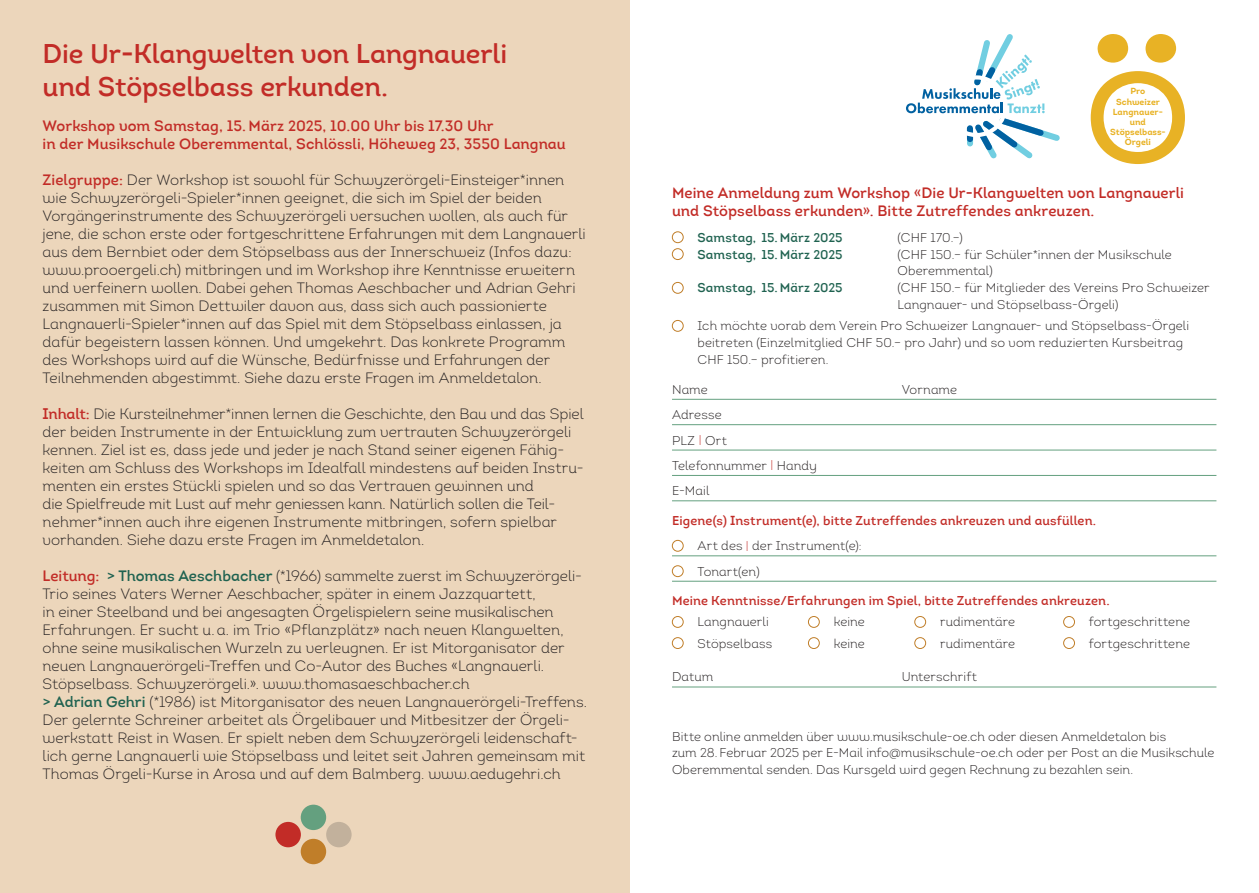
<style>
.page{position:relative;width:1259px;height:893px;background:#fff}
.page>*{position:absolute;margin:0;border:0;box-sizing:border-box;transform-origin:0 0}
.t1{font:27px/33px "Intro W01 Regular Alt";letter-spacing:-.005em;color:#c22c27}
.t2{font:15px/18px "Intro W01 Light Alt";color:#231f20}
.t3{font:15px/18px "Intro W01 Regular Alt";letter-spacing:.005em;color:#c22c27}
.t4{font:12.75px/17px "Intro W01 Light Alt";letter-spacing:.005em;color:#231f20}
.t5{font:12.75px "Intro W01 Regular Alt";letter-spacing:.01em;color:#c22c27}
.t6{font:12.75px "Intro W01 Regular Alt";color:#1f6250}
.t7{font:8.85px/10.2px "Intro W01 Bold Alt";color:#e8b225;text-align:center}
.s1{font-family:"Intro W01 Regular Alt";color:#c22c27}
.s2{font-family:"Intro W01 Regular Alt";color:#1f6250}
.s3{color:#c22c27}
</style>
<div class="page">
<div style="left:0;top:0;width:629px;height:893px;background:#ecd6bb"></div>
<div style="left:301px;top:839px;width:25px;height:25px;background:#c07e29;border-radius:50%"></div>
<div style="left:301px;top:805px;width:25px;height:25px;background:#64a07f;border-radius:50%"></div>
<div style="left:326px;top:822px;width:25px;height:25px;background:#c2b19c;border-radius:50%"></div>
<div style="left:275px;top:822px;width:26px;height:25px;background:#c22c27;border-radius:50%"></div>
<svg style="left:1090px;top:71px;width:95px;height:93px"></svg>
<svg style="left:1097px;top:34px;width:31px;height:29px"></svg>
<div style="left:1145px;top:34px;width:31px;height:29px;background:#e8b225;border-radius:50%"></div>
<svg style="left:906px;top:34px;width:153px;height:124px"></svg>
<hr style="left:672px;top:399px;width:544px;height:1px;background:#64a07f">
<hr style="left:672px;top:424px;width:544px;height:1px;background:#64a07f">
<hr style="left:672px;top:450px;width:544px;height:1px;background:#64a07f">
<hr style="left:672px;top:475px;width:544px;height:1px;background:#64a07f">
<hr style="left:672px;top:501px;width:544px;height:1px;background:#64a07f">
<hr style="left:672px;top:556px;width:544px;height:1px;background:#64a07f">
<hr style="left:672px;top:581px;width:544px;height:1px;background:#64a07f">
<hr style="left:672px;top:687px;width:544px;height:1px;background:#64a07f">
<div style="left:672px;top:231px;width:11px;height:12px;border:1px solid #c07e29;border-radius:50%"></div>
<div style="left:672px;top:248px;width:11px;height:12px;border:1px solid #c07e29;border-radius:50%"></div>
<div style="left:672px;top:282px;width:11px;height:12px;border:1px solid #c07e29;border-radius:50%"></div>
<div style="left:672px;top:320px;width:11px;height:12px;border:1px solid #c07e29;border-radius:50%"></div>
<div style="left:672px;top:540px;width:11px;height:11px;border:1px solid #c07e29;border-radius:50%"></div>
<div style="left:672px;top:565px;width:11px;height:12px;border:1px solid #c07e29;border-radius:50%"></div>
<div style="left:672px;top:616px;width:11px;height:12px;border:1px solid #c07e29;border-radius:50%"></div>
<div style="left:808px;top:616px;width:11px;height:12px;border:1px solid #c07e29;border-radius:50%"></div>
<div style="left:914px;top:616px;width:12px;height:12px;border:1px solid #c07e29;border-radius:50%"></div>
<div style="left:1063px;top:616px;width:11px;height:12px;border:1px solid #c07e29;border-radius:50%"></div>
<div style="left:672px;top:637px;width:11px;height:12px;border:1px solid #c07e29;border-radius:50%"></div>
<div style="left:808px;top:637px;width:11px;height:12px;border:1px solid #c07e29;border-radius:50%"></div>
<div style="left:914px;top:637px;width:12px;height:12px;border:1px solid #c07e29;border-radius:50%"></div>
<div style="left:1063px;top:637px;width:11px;height:12px;border:1px solid #c07e29;border-radius:50%"></div>
<h1 class="t1" style="left:43px;top:37px;width:466px">Die Ur-Klangwelten von Langnauerli und Stöpselbass erkunden.</h1>
<p class="t3" style="left:43px;top:117px;width:525px">Workshop vom Samstag, 15. März 2025, 10.00 Uhr bis 17.30 Uhr<br>in der Musikschule Oberemmental, Schlössli, Höheweg 23, 3550 Langnau</p>
<p class="t2" style="left:43px;top:171px;width:545px"><span class="s1">Zielgruppe:</span> Der Workshop ist sowohl für Schwyzerörgeli-Einsteiger*innen wie Schwyzerörgeli-Spieler*innen geeignet, die sich im Spiel der beiden Vorgängerinstrumente des Schwyzerörgeli versuchen wollen, als auch für jene, die schon erste oder fortgeschrittene Erfahrungen mit dem Langnauerli aus dem Bernbiet oder dem Stöpselbass aus der Innerschweiz (Infos dazu: www.prooergeli.ch) mitbringen und im Workshop ihre Kenntnisse erweitern und verfeinern wollen. Dabei gehen Thomas Aeschbacher und Adrian Gehri zusammen mit Simon Dettwiler davon aus, dass sich auch passionierte Langnauerli-Spieler*innen auf das Spiel mit dem Stöpselbass einlassen, ja dafür begeistern lassen können. Und umgekehrt. Das konkrete Programm des Workshops wird auf die Wünsche, Bedürfnisse und Erfahrungen der Teilnehmenden abgestimmt. Siehe dazu erste Fragen im Anmeldetalon.</p>
<p class="t2" style="left:43px;top:405px;width:543px"><span class="s1">Inhalt:</span> Die Kursteilnehmer*innen lernen die Geschichte, den Bau und das Spiel der beiden Instrumente in der Entwicklung zum vertrauten Schwyzerörgeli kennen. Ziel ist es, dass jede und jeder je nach Stand seiner eigenen Fähig&shy;keiten am Schluss des Workshops im Idealfall mindestens auf beiden Instru&shy;menten ein erstes Stückli spielen und so das Vertrauen gewinnen und<br>die Spielfreude mit Lust auf mehr geniessen kann. Natürlich sollen die Teil-- nehmer*innen auch ihre eigenen Instrumente mitbringen, sofern spielbar vorhanden. Siehe dazu erste Fragen im Anmeldetalon.</p>
<p class="t2" style="left:43px;top:567px;width:546px"><span class="s1">Leitung:</span> <span class="s2">&gt; Thomas Aeschbacher</span> (*1966) sammelte zuerst im Schwyzerörgeli-Trio seines Vaters Werner Aeschbacher, später in einem Jazzquartett,<br>in einer Steelband und bei angesagten Örgelispielern seine musikalischen Erfahrungen. Er sucht u.a. im Trio «Pflanzplätz» nach neuen Klangwelten, ohne seine musikalischen Wurzeln zu verleugnen. Er ist Mitorganisator der neuen Langnauerörgeli-Treffen und Co-Autor des Buches «Langnauerli.<br>Stöpselbass. Schwyzerörgeli.». www.thomasaeschbacher.ch<br><span class="s2">&gt; Adrian Gehri</span> (*1986) ist Mitorganisator des neuen Langnauerörgeli-Treffens.<br>Der gelernte Schreiner arbeitet als Örgelibauer und Mitbesitzer der Örgeli&shy;werkstatt Reist in Wasen. Er spielt neben dem Schwyzerörgeli leidenschaft&shy;lich gerne Langnauerli wie Stöpselbass und leitet seit Jahren gemeinsam mit Thomas Örgeli-Kurse in Arosa und auf dem Balmberg. www.aedugehri.ch</p>
<p class="t7" style="left:1110px;top:86px;width:57px">Pro<br>Schweizer<br>Langnauer&shy;und<br>Stöpselbass-<br>Örgeli</p>
<p class="t3" style="left:672px;top:184px;width:513px">Meine Anmeldung zum Workshop «Die Ur-Klangwelten von Langnauerli und Stöpselbass erkunden». Bitte Zutreffendes ankreuzen.</p>
<p class="t6" style="left:697px;top:230px;width:147px">Samstag, 15. März 2025</p>
<p class="t4" style="left:897px;top:229px;width:67px">(CHF 170.–)</p>
<p class="t6" style="left:697px;top:247px;width:147px">Samstag, 15. März 2025</p>
<p class="t4" style="left:897px;top:246px;width:276px">(CHF 150.– für Schüler*innen der Musikschule<br>Oberemmental)</p>
<p class="t6" style="left:697px;top:280px;width:147px">Samstag, 15. März 2025</p>
<p class="t4" style="left:897px;top:280px;width:313px">(CHF 150.– für Mitglieder des Vereins Pro Schweizer<br>Langnauer- und Stöpselbass-Örgeli)</p>
<p class="t4" style="left:697px;top:318px;width:493px">Ich möchte vorab dem Verein Pro Schweizer Langnauer- und Stöpselbass-Örgeli beitreten (Einzelmitglied CHF 50.– pro Jahr) und so vom reduzierten Kursbeitrag<br>CHF 150.– profitieren.</p>
<p class="t4" style="left:672px;top:381px;width:37px">Name</p>
<p class="t4" style="left:901px;top:381px;width:57px">Vorname</p>
<p class="t4" style="left:672px;top:402px;width:146px;line-height:25.3px">Adresse<br>PLZ <span class="s3">|</span> Ort<br>Telefonnummer <span class="s3">|</span> Handy<br>E-Mail</p>
<p class="t5" style="left:672px;top:513px;width:426px">Eigene(s) Instrument(e), bitte Zutreffendes ankreuzen und ausfüllen.</p>
<p class="t4" style="left:697px;top:533px;width:166px;line-height:25.3px">Art des <span class="s3">|</span> der Instrument(e):<br>Tonart(en)</p>
<p class="t5" style="left:672px;top:593px;width:439px">Meine Kenntnisse/Erfahrungen im Spiel, bitte Zutreffendes ankreuzen.</p>
<p class="t4" style="left:697px;top:614px;width:73px">Langnauerli</p>
<p class="t4" style="left:833px;top:614px;width:33px">keine</p>
<p class="t4" style="left:940px;top:614px;width:77px">rudimentäre</p>
<p class="t4" style="left:1089px;top:614px;width:103px">fortgeschrittene</p>
<p class="t4" style="left:697px;top:635px;width:76px">Stöpselbass</p>
<p class="t4" style="left:833px;top:635px;width:33px">keine</p>
<p class="t4" style="left:940px;top:635px;width:77px">rudimentäre</p>
<p class="t4" style="left:1089px;top:635px;width:103px">fortgeschrittene</p>
<p class="t4" style="left:672px;top:669px;width:43px">Datum</p>
<p class="t4" style="left:901px;top:669px;width:77px">Unterschrift</p>
<p class="t4" style="left:672px;top:728px;width:544px">Bitte online anmelden über www.musikschule-oe.ch oder diesen Anmeldetalon bis<br>zum 28. Februar 2025 per E-Mail info@musikschule-oe.ch oder per Post an die Musikschule<br>Oberemmental senden. Das Kursgeld wird gegen Rechnung zu bezahlen sein.</p>
</div>
